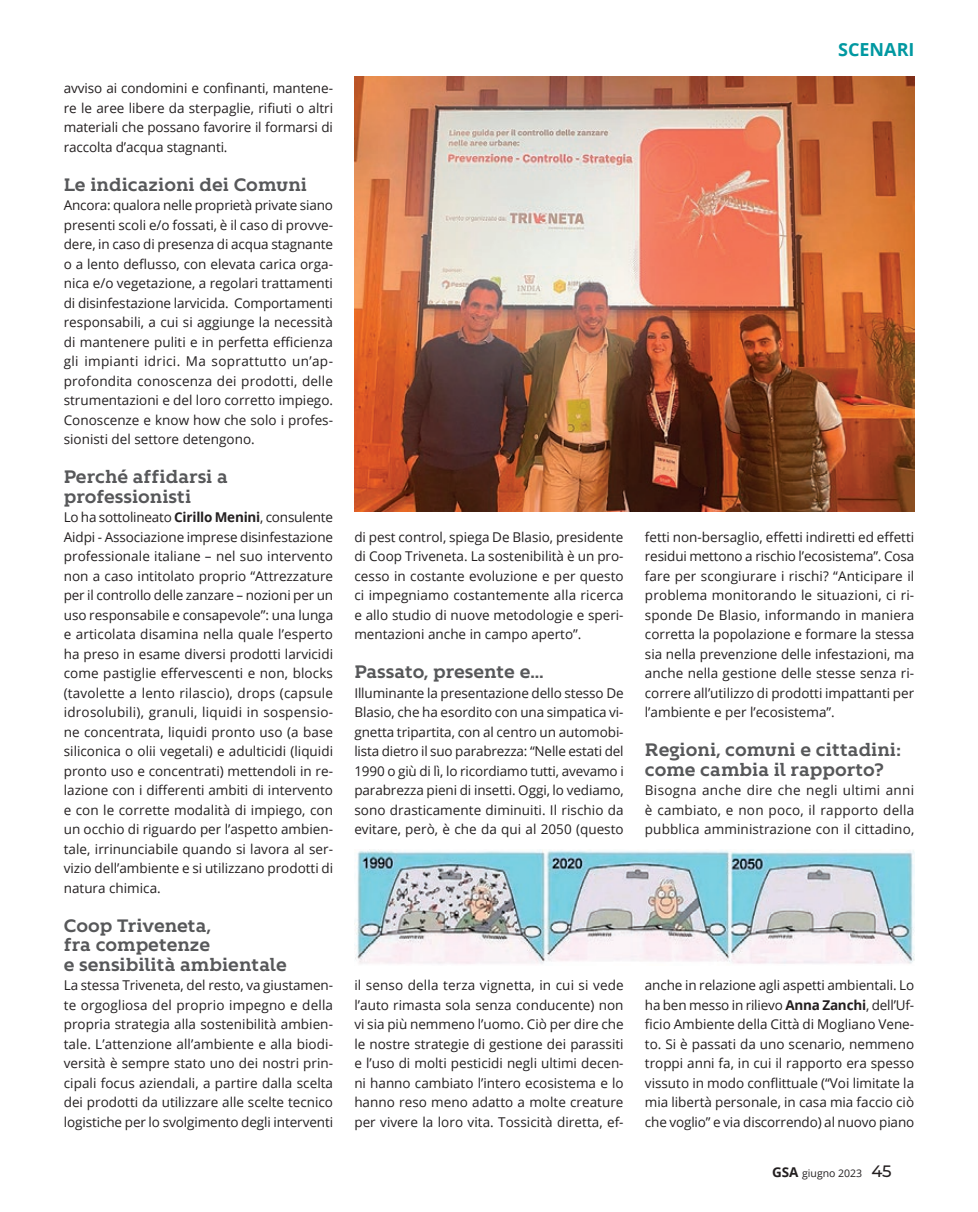
<style>
.page{position:relative;width:978px;height:1212px;background:#fff}
.page>*{position:absolute;margin:0;border:0;box-sizing:border-box;transform-origin:0 0}
.titoletti_articolo{font:700 18px/19.5px "Kontrapunkt Bob";color:#57585a}
.t1{font:700 18px "Open Sans";color:#0098a1}
.testo_GSA{font:13.5px/19.5px "Open Sans";color:#231f20;text-align:justify}
.t2{font:10.5px "Open Sans";color:#231f20}
.s1{font-weight:700}
.s2{font-weight:700;font-size:13.5px}
.s3{font-family:"Montserrat";font-weight:500;font-size:16.5px}
</style>
<div class="page">
<img style="left:354px;top:77px;width:560px;height:434px">
<img style="left:354px;top:849px;width:560px;height:115px">
<p class="testo_GSA" style="left:64px;top:78px;width:271px">avviso ai condomini e confinanti, mantene&shy;re le aree libere da sterpaglie, rifiuti o altri materiali che possano favorire il formarsi di raccolta d’acqua stagnanti.</p>
<p class="titoletti_articolo" style="left:64px;top:175px;width:245px">Le indicazioni dei Comuni</p>
<p class="testo_GSA" style="left:64px;top:195px;width:271px">Ancora: qualora nelle proprietà private siano presenti scoli e/o fossati, è il caso di provve&shy;dere, in caso di presenza di acqua stagnante o a lento deflusso, con elevata carica orga&shy;nica e/o vegetazione, a regolari trattamenti di disinfestazione larvicida. Comportamenti responsabili, a cui si aggiunge la necessità di mantenere puliti e in perfetta efficienza gli impianti idrici. Ma soprattutto un’ap&shy;profondita conoscenza dei prodotti, delle strumentazioni e del loro corretto impiego.<br>Conoscenze e know how che solo i profes&shy;sionisti del settore detengono.</p>
<p class="titoletti_articolo" style="left:64px;top:467px;width:166px">Perché affidarsi a professionisti</p>
<p class="testo_GSA" style="left:64px;top:507px;width:271px">Lo ha sottolineato <span class="s1">Cirillo Menini</span>, consulente Aidpi - Associazione imprese disinfestazione professionale italiane – nel suo intervento non a caso intitolato proprio “Attrezzature per il controllo delle zanzare – nozioni per un uso responsabile e consapevole”: una lunga e articolata disamina nella quale l’esperto ha preso in esame diversi prodotti larvicidi come pastiglie effervescenti e non, blocks (tavolette a lento rilascio), drops (capsule idrosolubili), granuli, liquidi in sospensio&shy;ne concentrata, liquidi pronto uso (a base siliconica o olii vegetali) e adulticidi (liquidi pronto uso e concentrati) mettendoli in re&shy;lazione con i differenti ambiti di intervento e con le corrette modalità di impiego, con un occhio di riguardo per l’aspetto ambien&shy;tale, irrinunciabile quando si lavora al ser&shy;vizio dell’ambiente e si utilizzano prodotti di natura chimica.</p>
<p class="titoletti_articolo" style="left:64px;top:916px;width:149px">Coop Triveneta,</p>
<p class="titoletti_articolo" style="left:64px;top:935px;width:148px">fra competenze</p>
<p class="titoletti_articolo" style="left:64px;top:955px;width:224px">e sensibilità ambientale</p>
<p class="testo_GSA" style="left:64px;top:975px;width:271px">La stessa Triveneta, del resto, va giustamen&shy;te orgogliosa del proprio impegno e della propria strategia alla sostenibilità ambien&shy;tale. L’attenzione all’ambiente e alla biodi&shy;versità è sempre stato uno dei nostri prin&shy;cipali focus aziendali, a partire dalla scelta dei prodotti da utilizzare alle scelte tecnico logistiche per lo svolgimento degli interventi</p>
<p class="t1" style="left:838px;top:37px;width:78px">SCENARI</p>
<p class="testo_GSA" style="left:354px;top:527px;width:271px">di pest control, spiega De Blasio, presidente di Coop Triveneta. La sostenibilità è un pro&shy;cesso in costante evoluzione e per questo ci impegniamo costantemente alla ricerca e allo studio di nuove metodologie e speri&shy;mentazioni anche in campo aperto”.</p>
<p class="titoletti_articolo" style="left:354px;top:662px;width:191px">Passato, presente e…</p>
<p class="testo_GSA" style="left:354px;top:683px;width:271px">Illuminante la presentazione dello stesso De Blasio, che ha esordito con una simpatica vi&shy;gnetta tripartita, con al centro un automobi&shy;lista dietro il suo parabrezza: “Nelle estati del 1990 o giù di lì, lo ricordiamo tutti, avevamo i parabrezza pieni di insetti. Oggi, lo vediamo, sono drasticamente diminuiti. Il rischio da evitare, però, è che da qui al 2050 (questo</p>
<p class="testo_GSA" style="left:645px;top:527px;width:271px">fetti non-bersaglio, effetti indiretti ed effetti residui mettono a rischio l’ecosistema”. Cosa fare per scongiurare i rischi? “Anticipare il problema monitorando le situazioni, ci ri&shy;sponde De Blasio, informando in maniera corretta la popolazione e formare la stessa sia nella prevenzione delle infestazioni, ma anche nella gestione delle stesse senza ri&shy;correre all’utilizzo di prodotti impattanti per l’ambiente e per l’ecosistema”.</p>
<p class="titoletti_articolo" style="left:645px;top:740px;width:258px">Regioni, comuni e cittadini: come cambia il rapporto?</p>
<p class="testo_GSA" style="left:645px;top:780px;width:271px">Bisogna anche dire che negli ultimi anni è cambiato, e non poco, il rapporto della pubblica amministrazione con il cittadino,</p>
<p class="testo_GSA" style="left:354px;top:975px;width:271px">il senso della terza vignetta, in cui si vede l’auto rimasta sola senza conducente) non vi sia più nemmeno l’uomo. Ciò per dire che le nostre strategie di gestione dei parassiti e l’uso di molti pesticidi negli ultimi decen&shy;ni hanno cambiato l’intero ecosistema e lo hanno reso meno adatto a molte creature per vivere la loro vita. Tossicità diretta, ef-</p>
<p class="testo_GSA" style="left:645px;top:975px;width:271px">anche in relazione agli aspetti ambientali. Lo ha ben messo in rilievo <span class="s1">Anna Zanchi</span>, dell’Uf&shy;ficio Ambiente della Città di Mogliano Vene&shy;to. Si è passati da uno scenario, nemmeno troppi anni fa, in cui il rapporto era spesso vissuto in modo conflittuale (“Voi limitate la mia libertà personale, in casa mia faccio ciò che voglio” e via discorrendo) al nuovo piano</p>
<p class="t2" style="left:772px;top:1166px;width:121px"><span class="s2">GSA</span> giugno 2023 <span class="s3">45</span></p>
</div>
